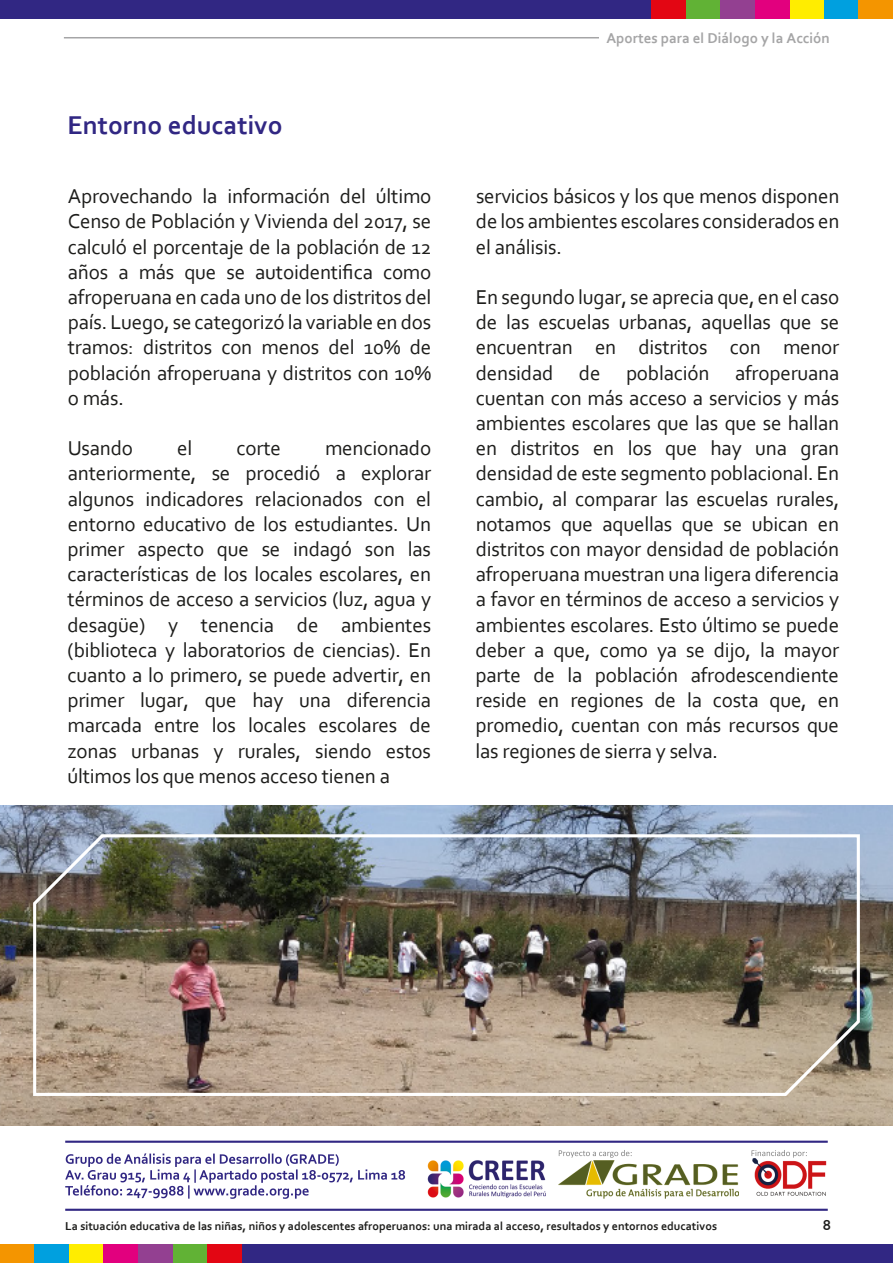
<style>
.page{position:relative;width:893px;height:1263px;background:#fff}
.page>*{position:absolute;margin:0;border:0;box-sizing:border-box;transform-origin:0 0}
.t1{font:700 27px "Corbel";color:#312783}
.t2{font:21px/25.2px "Corbel";letter-spacing:-.01em;color:#1d1d1b;text-align:justify}
.t3{font:700 15px "Corbel";color:#a5a5a6}
.t4{font:700 15px "Corbel";color:#1d1d1b}
.t5{font:700 12px "Corbel";color:#1d1d1b}
</style>
<div class="page">
<img style="left:427px;top:1158px;width:400px;height:41px">
<svg style="left:558px;top:1150px;width:73px;height:8px"></svg>
<img style="left:558px;top:1160px;width:180px;height:38px">
<div style="left:0;top:1245px;width:34px;height:18px;background:#f49500"></div>
<div style="left:34px;top:1245px;width:35px;height:18px;background:#00a0df"></div>
<div style="left:69px;top:1245px;width:35px;height:18px;background:#ffed00"></div>
<div style="left:104px;top:1245px;width:34px;height:18px;background:#e2007e"></div>
<div style="left:138px;top:1245px;width:35px;height:18px;background:#934091"></div>
<div style="left:173px;top:1245px;width:34px;height:18px;background:#61b235"></div>
<div style="left:207px;top:1245px;width:35px;height:18px;background:#e30613"></div>
<div style="left:242px;top:1245px;width:650px;height:18px;background:#312783"></div>
<hr style="left:65px;top:1141px;width:762px;height:2px;background:#312783">
<hr style="left:65px;top:1209px;width:762px;height:2px;background:#312783">
<svg style="left:65px;top:1153px;width:340px;height:46px"></svg>
<svg style="left:751px;top:1150px;width:54px;height:8px"></svg>
<div style="left:823px;top:0;width:35px;height:19px;background:#00a0df"></div>
<div style="left:789px;top:0;width:34px;height:19px;background:#ffed00"></div>
<div style="left:754px;top:0;width:35px;height:19px;background:#e2007e"></div>
<div style="left:720px;top:0;width:34px;height:19px;background:#934091"></div>
<div style="left:685px;top:0;width:35px;height:19px;background:#61b235"></div>
<div style="left:650px;top:0;width:35px;height:19px;background:#e30613"></div>
<div style="left:0;top:0;width:650px;height:19px;background:#312783"></div>
<hr style="left:64px;top:37px;width:535px;height:1px;background:#a5a5a6">
<div style="left:858px;top:0;width:34px;height:19px;background:#f49500"></div>
<img style="left:0;top:805px;width:892px;height:320px">
<img style="left:32px;top:833px;width:829px;height:265px">
<p class="t1" style="left:67px;top:108px;width:217px">Entorno educativo</p>
<p class="t2" style="left:68px;top:183px;width:365px">Aprovechando la información del último Censo de Población y Vivienda del 2017, se calculó el porcentaje de la población de 12 años a más que se autoidentifica como afroperuana en cada uno de los distritos del país. Luego, se categorizó la variable en dos tramos: distritos con menos del 10% de población afroperuana y distritos con 10% o más.</p>
<p class="t2" style="left:68px;top:435px;width:67px">Usando</p>
<p class="t2" style="left:177px;top:435px;width:17px">el</p>
<p class="t2" style="left:236px;top:435px;width:46px">corte</p>
<p class="t2" style="left:67px;top:435px;width:365px;text-indent:257px">mencionado anteriormente, se procedió a explorar algunos indicadores relacionados con el entorno educativo de los estudiantes. Un primer aspecto que se indagó son las características de los locales escolares, en términos de acceso a servicios (luz, agua y desagüe) y tenencia de ambientes (biblioteca y laboratorios de ciencias). En cuanto a lo primero, se puede advertir, en primer lugar, que hay una diferencia marcada entre los locales escolares de zonas urbanas y rurales, siendo estos últimos los que menos acceso tienen a</p>
<p class="t3" style="left:606px;top:29px;width:225px">Aportes para el Diálogo y la Acción</p>
<p class="t2" style="left:476px;top:183px;width:365px">servicios básicos y los que menos disponen de los ambientes escolares considerados en el análisis.</p>
<p class="t2" style="left:475px;top:284px;width:365px">En segundo lugar, se aprecia que, en el caso de las escuelas urbanas, aquellas que se encuentran en distritos con menor densidad de población afroperuana cuentan con más acceso a servicios y más ambientes escolares que las que se hallan en distritos en los que hay una gran densidad de este segmento poblacional. En cambio, al comparar las escuelas rurales, notamos que aquellas que se ubican en distritos con mayor densidad de población afroperuana muestran una ligera diferencia a favor en términos de acceso a servicios y ambientes escolares. Esto último se puede deber a que, como ya se dijo, la mayor parte de la población afrodescendiente reside en regiones de la costa que, en promedio, cuentan con más recursos que las regiones de sierra y selva.</p>
<p class="t5" style="left:65px;top:1218px;width:653px">La situación educativa de las niñas, niños y adolescentes afroperuanos: una mirada al acceso, resultados y entornos educativos</p>
<p class="t4" style="left:822px;top:1215px;width:10px">8</p>
</div>
